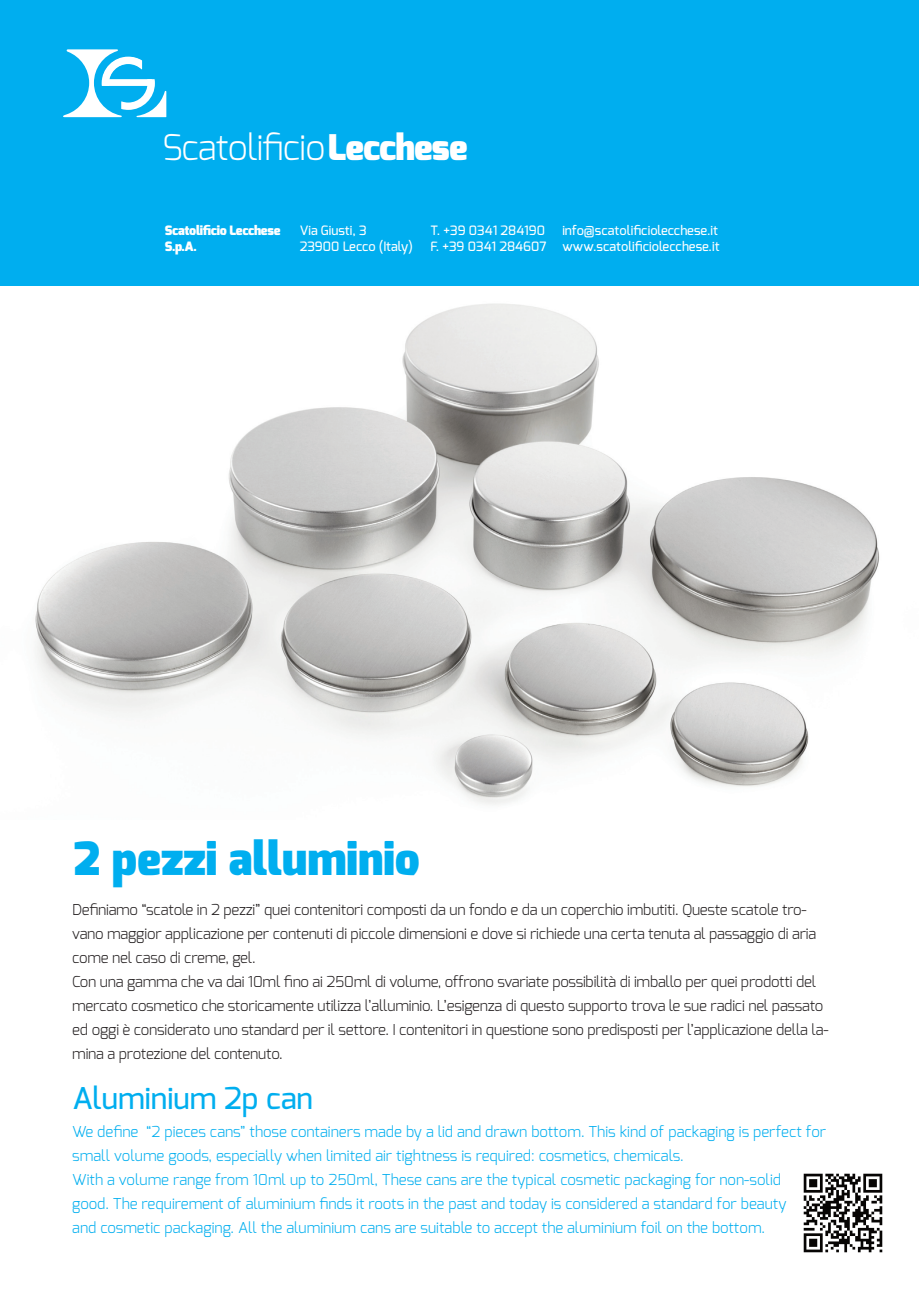
<style>
.page{position:relative;width:919px;height:1289px;background:#fff}
.page>*{position:absolute;margin:0;border:0;box-sizing:border-box;transform-origin:0 0}
.t1{font:900 45.6px "Exo";color:#00aeef}
.t2{font:300 35.25px "Exo";letter-spacing:-.025em;color:#fff}
.t3{font:500 30px "Exo";color:#00aeef}
.t4{font:300 15px/24px "Exo";letter-spacing:-.015em;color:#231f20}
.t5{font:300 15px/24px "Exo";color:#00aeef}
.t6{font:500 12.9px/16.2px "Exo";color:#fff}
.t7{font:900 12.9px/16.2px "Exo";letter-spacing:-.025em;color:#fff}
.s1{font-weight:900}
</style>
<div class="page">
<img style="left:35px;top:303px;width:844px;height:502px">
<div style="left:0;top:0;width:918px;height:286px;background:#00aeef"></div>
<img style="left:803px;top:1173px;width:80px;height:80px">
<svg style="left:63px;top:49px;width:103px;height:68px"></svg>
<h2 class="t2" style="left:162px;top:132px;width:307px">Scatolificio<span class="s1">Lecchese</span></h2>
<p class="t7" style="left:165px;top:224px;width:117px">Scatolificio Lecchese<br>S.p.A.</p>
<p class="t6" style="left:300px;top:223px;width:115px">Via Giusti, 3<br>23900 Lecco (Italy)</p>
<p class="t6" style="left:430px;top:223px;width:118px">T. +39 0341 284190<br>F. +39 0341 284607</p>
<p class="t6" style="left:562px;top:223px;width:159px">info@scatolificiolecchese.it www.scatolificiolecchese.it</p>
<h1 class="t1" style="left:74px;top:839px;width:348px">2 pezzi alluminio</h1>
<p class="t4" style="left:72px;top:899px;width:757px">Definiamo “scatole in 2 pezzi” quei contenitori composti da un fondo e da un coperchio imbutiti. Queste scatole tro&shy;vano maggior applicazione per contenuti di piccole dimensioni e dove si richiede una certa tenuta al passaggio di aria come nel caso di creme, gel.<br>Con una gamma che va dai 10ml fino ai 250ml di volume, offrono svariate possibilità di imballo per quei prodotti del mercato cosmetico che storicamente utilizza l’alluminio. L’esigenza di questo supporto trova le sue radici nel passato ed oggi è considerato uno standard per il settore. I contenitori in questione sono predisposti per l’applicazione della la&shy;mina a protezione del contenuto.</p>
<h3 class="t3" style="left:72px;top:1080px;width:242px">Aluminium 2p can</h3>
<p class="t5" style="left:72px;top:1121px;width:755px">We define “2 pieces cans” those containers made by a lid and drawn bottom. This kind of packaging is perfect for small volume goods, especially when limited air tightness is required: cosmetics, chemicals.<br>With a volume range from 10ml up to 250ml, These cans are the typical cosmetic packaging for non-solid<br>good. The requirement of aluminium finds it roots in the past and today is considered a standard for beauty<br>and cosmetic packaging. All the aluminium cans are suitable to accept the aluminium foil on the bottom.</p>
</div>
